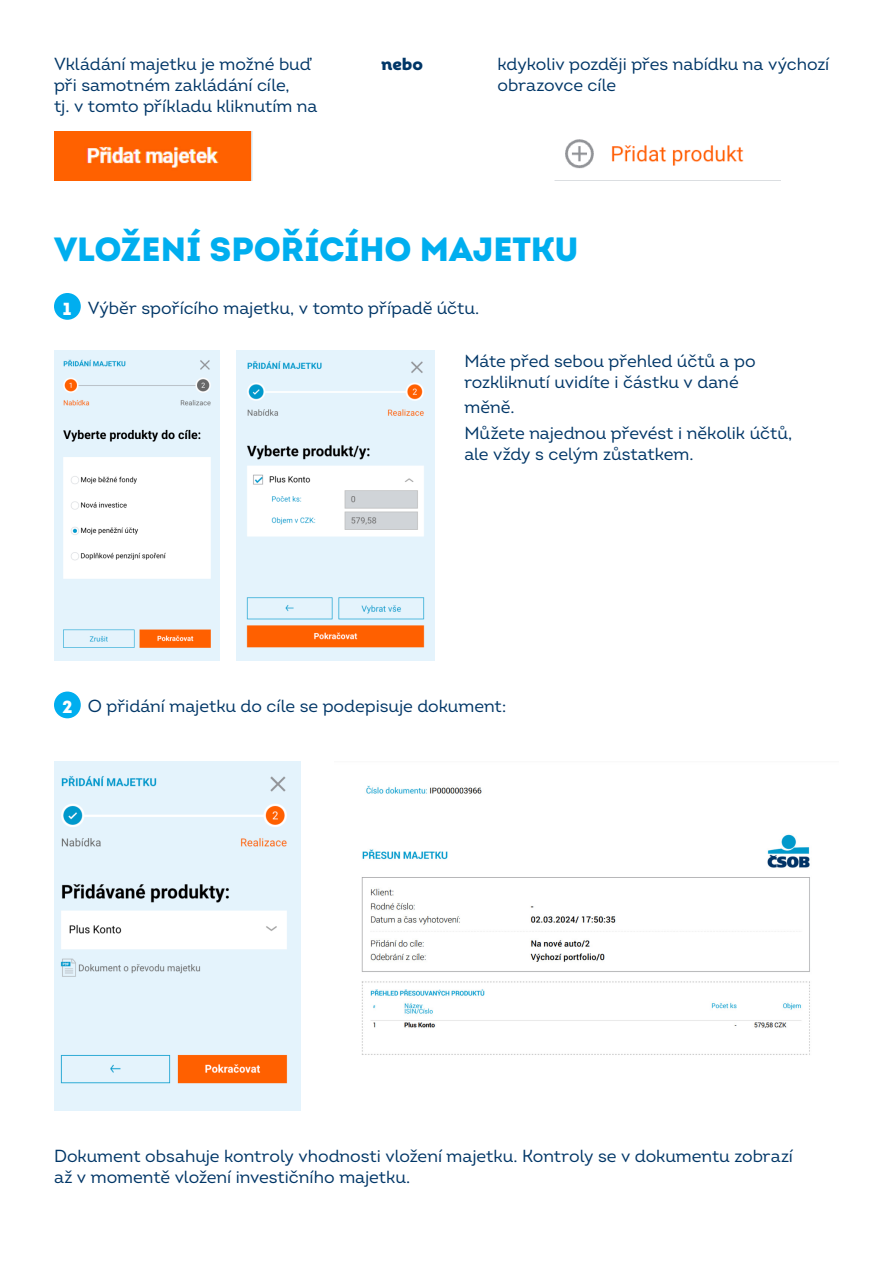
<style>
.page{position:relative;width:893px;height:1263px;background:#fff}
.page>*{position:absolute;margin:0;border:0;box-sizing:border-box;transform-origin:0 0}
.t1{font:33.45px "Intro Black Alt";letter-spacing:-.005em;color:#00aeef}
.t2{font:17.55px/21px "Intro";letter-spacing:-.005em;color:#003667}
.t3{font:17.55px "Intro Black Alt";color:#003667}
.t4{font:17.55px "Intro Black Alt";color:#fff}
</style>
<div class="page">
<div style="left:54px;top:293px;width:27px;height:27px;background:#00aeef;border-radius:50%"></div>
<div style="left:54px;top:691px;width:27px;height:27px;background:#00aeef;border-radius:50%"></div>
<img style="left:54px;top:131px;width:198px;height:50px">
<img style="left:554px;top:139px;width:226px;height:42px">
<img style="left:54px;top:350px;width:165px;height:311px">
<img style="left:236px;top:350px;width:199px;height:311px">
<img style="left:54px;top:761px;width:246px;height:350px">
<img style="left:361px;top:785px;width:449px;height:270px">
<p class="t2" style="left:54px;top:54px;width:265px">Vkládání majetku je možné buď při samotném zakládání cíle,<br>tj. v tomto příkladu kliknutím na</p>
<p class="t3" style="left:381px;top:53px;width:44px">nebo</p>
<p class="t2" style="left:497px;top:54px;width:333px">kdykoliv později přes nabídku na výchozí obrazovce cíle</p>
<p class="t1" style="left:54px;top:228px;width:526px">VLOŽENÍ SPOŘÍCÍHO MAJETKU</p>
<p class="t4" style="left:62px;top:297px;width:13px">1</p>
<p class="t2" style="left:88px;top:297px;width:393px">Výběr spořícího majetku, v tomto případě účtu.</p>
<p class="t2" style="left:464px;top:350px;width:293px">Máte před sebou přehled účtů a po rozkliknutí uvidíte i částku v dané</p>
<p class="t2" style="left:464px;top:397px;width:52px">měně.</p>
<p class="t2" style="left:464px;top:422px;width:329px">Můžete najednou převést i několik účtů, ale vždy s celým zůstatkem.</p>
<p class="t4" style="left:62px;top:696px;width:13px">2</p>
<p class="t2" style="left:88px;top:695px;width:420px">O přidání majetku do cíle se podepisuje dokument:</p>
<p class="t2" style="left:54px;top:1145px;width:741px">Dokument obsahuje kontroly vhodnosti vložení majetku. Kontroly se v dokumentu zobrazí až v momentě vložení investičního majetku.</p>
</div>
